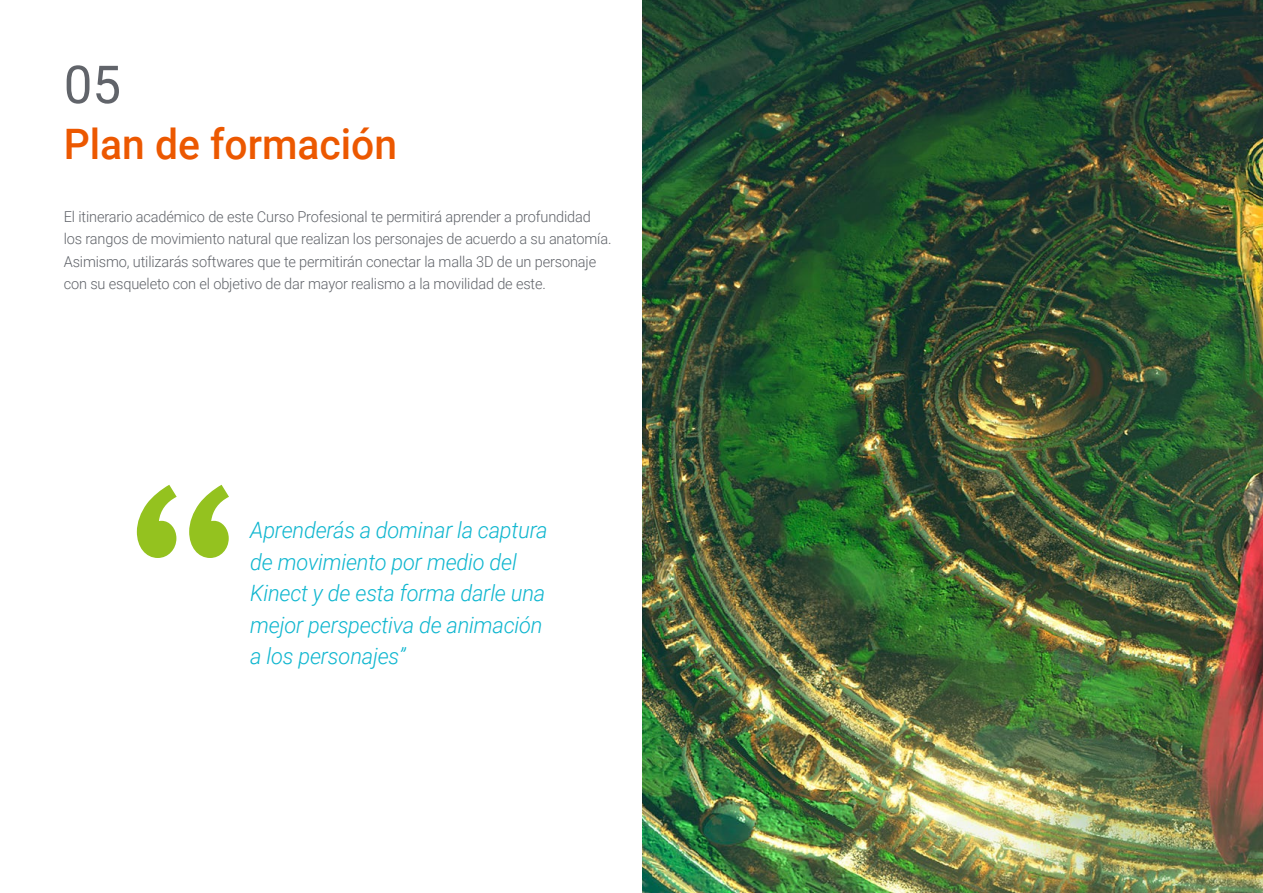
<style>
.page{position:relative;width:1263px;height:893px;background:#fff}
.page>*{position:absolute;margin:0;border:0;box-sizing:border-box;transform-origin:0 0}
.t1{font:52.5px "Roboto";color:#61646a}
.t2{font:500 42px "Roboto";color:#ec5800}
.t3{font:italic 300 22.5px/31.5px "Roboto";letter-spacing:-.01em;color:#0fb6cf}
.t4{font:300 15px/22.5px "Roboto";letter-spacing:-.01em;color:#61646a}
</style>
<div class="page">
<svg style="left:137px;top:485px;width:92px;height:73px"></svg>
<img style="left:642px;top:0;width:621px;height:893px">
<h1 class="t1" style="left:64px;top:48px;width:59px">05</h1>
<h2 class="t2" style="left:64px;top:115px;width:335px">Plan de formación</h2>
<p class="t4" style="left:64px;top:204px;width:549px">El itinerario académico de este Curso Profesional te permitirá aprender a profundidad los rangos de movimiento natural que realizan los personajes de acuerdo a su anatomía.<br>Asimismo, utilizarás softwares que te permitirán conectar la malla 3D de un personaje con su esqueleto con el objetivo de dar mayor realismo a la movilidad de este.</p>
<h3 class="t3" style="left:250px;top:514px;width:299px">Aprenderás a dominar la captura de movimiento por medio del<br>Kinect y de esta forma darle una mejor perspectiva de animación a los personajes”</h3>
</div>
